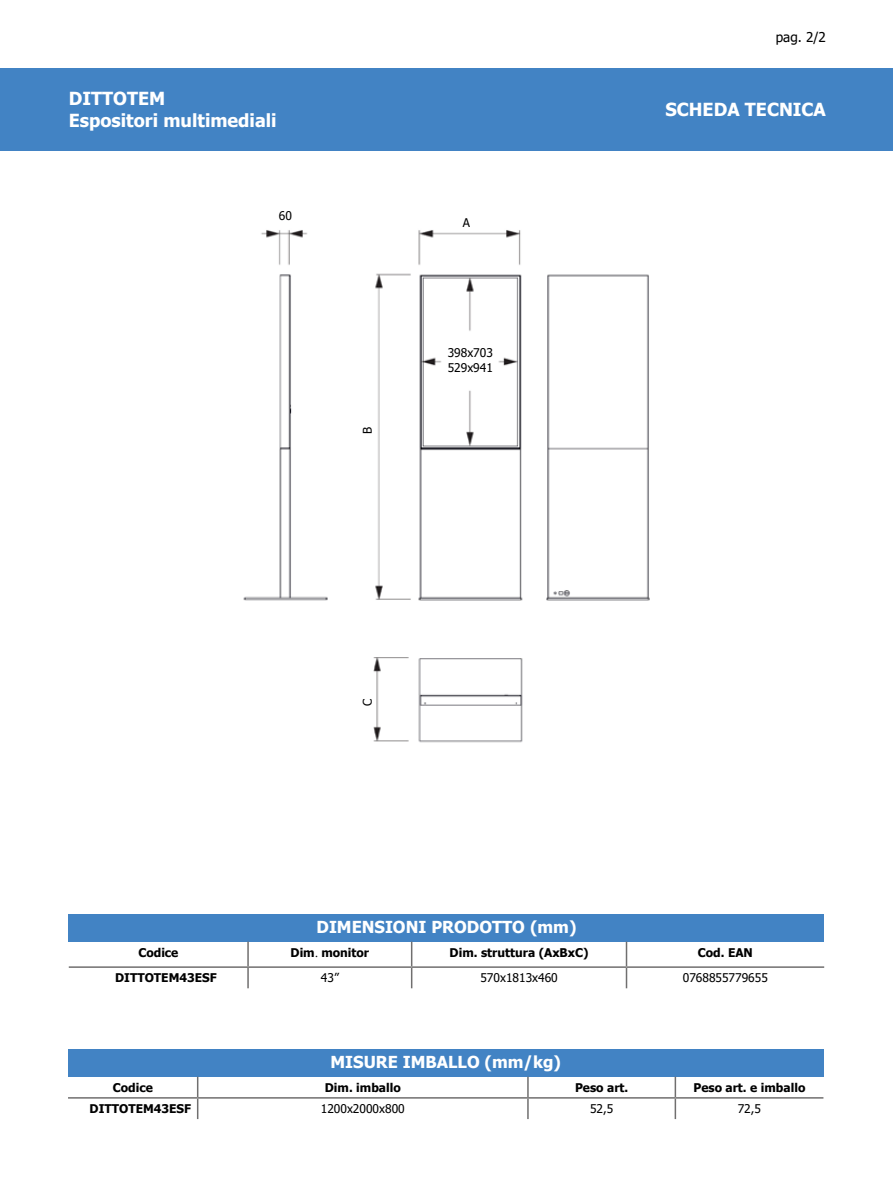
<style>
.page{position:relative;width:893px;height:1187px;background:#fff}
.page>*{position:absolute;margin:0;border:0;box-sizing:border-box;transform-origin:0 0}
.t1{font:700 18px/21.6px "Tahoma";color:#fff}
.t2{font:700 16.5px "Tahoma";color:#fff}
.t3{font:13.5px "Tahoma";color:#000}
.t4{font:700 12px "Tahoma";color:#000}
.t5{font:12px/14.4px "Tahoma";color:#000}
.s1{font-family:"Century Gothic";font-weight:400}
</style>
<div class="page">
<div style="left:0;top:68px;width:893px;height:82px;background:#4283c4"></div>
<img style="left:243px;top:230px;width:407px;height:513px">
<div style="left:69px;top:913px;width:755px;height:28px;background:#4283c4"></div>
<hr style="left:247px;top:941px;width:2px;height:25px;background:#706f6f">
<hr style="left:69px;top:966px;width:179px;height:1px;background:#706f6f">
<hr style="left:248px;top:966px;width:164px;height:1px;background:#706f6f">
<hr style="left:247px;top:967px;width:2px;height:21px;background:#706f6f">
<hr style="left:412px;top:966px;width:214px;height:1px;background:#706f6f">
<svg style="left:411px;top:941px;width:1px;height:47px"></svg>
<hr style="left:626px;top:966px;width:198px;height:1px;background:#706f6f">
<svg style="left:626px;top:941px;width:1px;height:47px"></svg>
<div style="left:68px;top:1048px;width:755px;height:28px;background:#4283c4"></div>
<hr style="left:527px;top:1076px;width:2px;height:20px;background:#706f6f">
<hr style="left:68px;top:1096px;width:130px;height:2px;background:#706f6f">
<hr style="left:198px;top:1096px;width:330px;height:2px;background:#706f6f">
<svg style="left:197px;top:1076px;width:1px;height:42px"></svg>
<hr style="left:528px;top:1096px;width:147px;height:2px;background:#706f6f">
<hr style="left:527px;top:1098px;width:2px;height:20px;background:#706f6f">
<hr style="left:675px;top:1096px;width:148px;height:2px;background:#706f6f">
<svg style="left:675px;top:1076px;width:1px;height:42px"></svg>
<h1 class="t1" style="left:69px;top:89px;width:209px">DITTOTEM<br>Espositori multimediali</h1>
<p class="t5" style="left:279px;top:209px;width:15px">60</p>
<p class="t5" style="left:361px;top:434px;width:9px;rotate:-90deg">B</p>
<p class="t5" style="left:463px;top:216px;width:9px">A</p>
<p class="t5" style="left:448px;top:346px;width:47px">398x703<br>529x941</p>
<p class="t3" style="left:776px;top:28px;width:52px">pag. 2/2</p>
<h1 class="t1" style="left:678px;top:91px;width:162px">SCHEDA TECNICA</h1>
<h1 class="t1" style="left:665px;top:99px;width:162px">SCHEDA TECNICA</h1>
<p class="t5" style="left:361px;top:706px;width:9px;rotate:-90deg">C</p>
<h2 class="t2" style="left:316px;top:915px;width:261px">DIMENSIONI PRODOTTO (mm)</h2>
<p class="t4" style="left:138px;top:943px;width:42px">Codice</p>
<p class="t4" style="left:291px;top:943px;width:80px">Dim<span class="s1">.</span> monitor</p>
<p class="t4" style="left:450px;top:943px;width:140px">Dim. struttura (AxBxC)</p>
<p class="t4" style="left:698px;top:943px;width:57px">Cod. EAN</p>
<p class="t4" style="left:115px;top:969px;width:103px">DITTOTEM43ESF</p>
<p class="t5" style="left:321px;top:971px;width:19px">43”</p>
<p class="t5" style="left:480px;top:971px;width:79px">570x1813x460</p>
<p class="t5" style="left:683px;top:971px;width:87px">0768855779655</p>
<h2 class="t2" style="left:331px;top:1049px;width:232px">MISURE IMBALLO (mm/kg)</h2>
<p class="t4" style="left:113px;top:1078px;width:42px">Codice</p>
<p class="t4" style="left:325px;top:1078px;width:77px">Dim. imballo</p>
<p class="t4" style="left:575px;top:1078px;width:55px">Peso art.</p>
<p class="t4" style="left:693px;top:1078px;width:113px">Peso art. e imballo</p>
<p class="t4" style="left:90px;top:1100px;width:103px">DITTOTEM43ESF</p>
<p class="t5" style="left:321px;top:1102px;width:85px">1200x2000x800</p>
<p class="t5" style="left:590px;top:1102px;width:25px">52,5</p>
<p class="t5" style="left:738px;top:1102px;width:25px">72,5</p>
</div>
